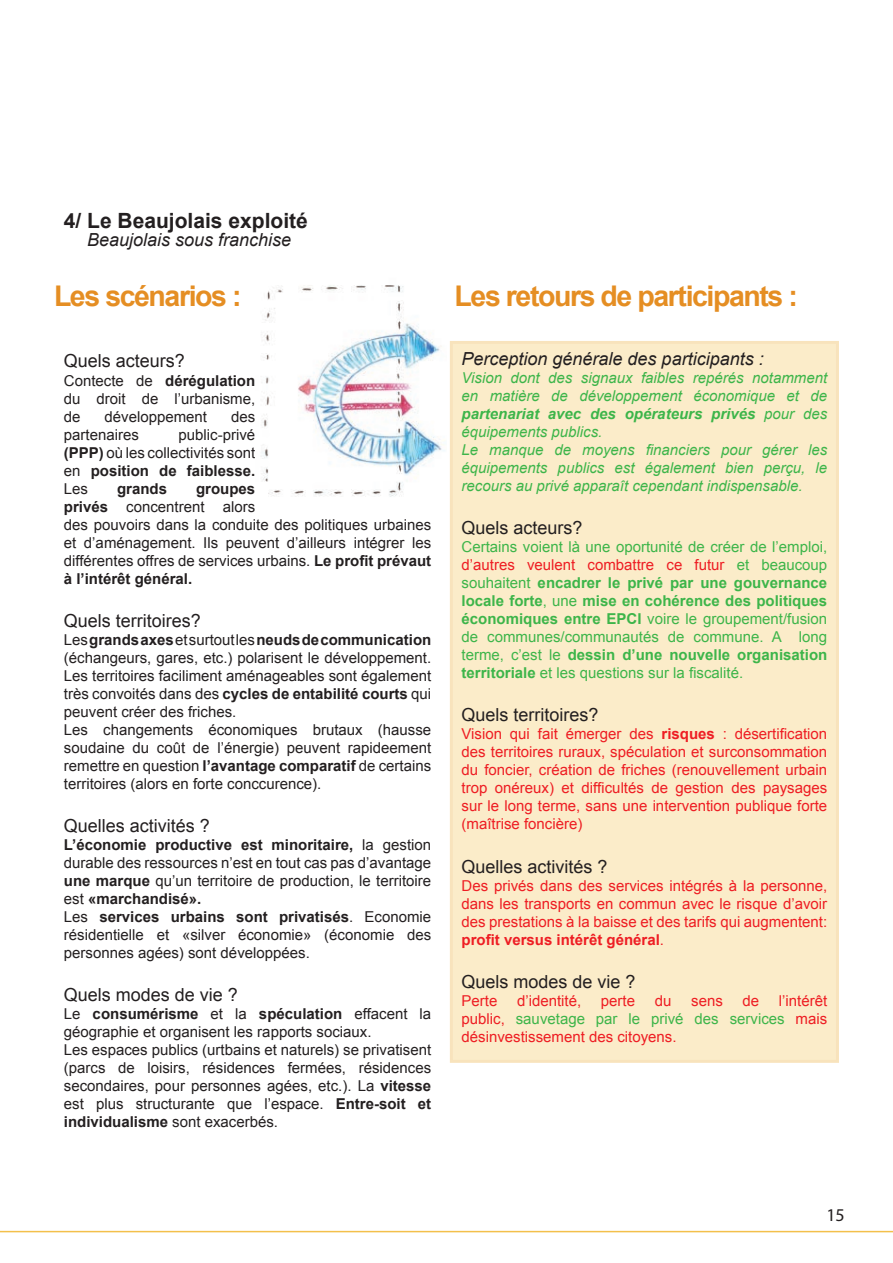
<style>
.page{position:relative;width:893px;height:1263px;background:#fff}
.page>*{position:absolute;margin:0;border:0;box-sizing:border-box;transform-origin:0 0}
.t1{font:700 28.5px "Arial";letter-spacing:-.05em;color:#e58e23}
.t2{font:700 21px "Arial";color:#231f20}
.t3{font:18px "Arial";color:#231f20}
.t4{font:italic 18px "Arial";color:#231f20}
.t5{font:18px "Myriad Pro";color:#231f20}
.t6{font:15px/18px "Arial";color:#231f20}
.t7{font:15px/18px "Arial";color:#ee1d23;text-align:justify}
.t8{font:15px/18px "Arial";color:#3db54a;text-align:justify}
.t9{font:italic 15px/18px "Arial";color:#3db54a}
.t10{font:700 15px "Arial";color:#231f20}
.s1{font-weight:700}
.s2{color:#ee1d23}
.s3{color:#3db54a}
</style>
<div class="page">
<div style="left:450px;top:341px;width:389px;height:722px;background:#fbecc9"></div>
<img style="left:261px;top:285px;width:184px;height:212px">
<hr style="left:0;top:1231px;width:893px;height:1px;background:#f3c04b">
<h2 class="t2" style="left:64px;top:205px;width:245px">4/ Le Beaujolais exploité</h2>
<p class="t4" style="left:87px;top:228px;width:206px">Beaujolais sous franchise</p>
<h1 class="t1" style="left:54px;top:276px;width:189px">Les scénarios :</h1>
<h1 class="t1" style="left:455px;top:276px;width:345px">Les retours de participants :</h1>
<p class="t3" style="left:64px;top:349px;width:123px">Quels acteurs?</p>
<p class="t6" style="left:64px;top:371px;width:193px;text-align:justify">Contecte de <span class="s1">dérégulation </span>du droit de l’urbanisme, de</p>
<p class="t6" style="left:105px;top:407px;width:104px">développement</p>
<p class="t6" style="left:231px;top:407px;width:26px">des</p>
<p class="t6" style="left:64px;top:425px;width:77px">partenaires</p>
<p class="t6" style="left:64px;top:425px;width:193px;text-align:justify;text-indent:115px">public-privé <span class="s1">(PPP)</span> où les collectivités sont en <span class="s1">position de faiblesse.<br></span>Les</p>
<p class="t10" style="left:117px;top:478px;width:52px">grands</p>
<p class="t6" style="left:64px;top:479px;width:369px;text-indent:132px"><span class="s1">groupes<br>privés</span> concentrent alors<br>des pouvoirs dans la conduite des politiques urbaines et d’aménagement. Ils peuvent d’ailleurs intégrer les différentes offres de services urbains. <span class="s1">Le profit prévaut à l’intérêt général.</span></p>
<p class="t3" style="left:64px;top:608px;width:139px">Quels territoires?</p>
<p class="t6" style="left:64px;top:630px;width:369px">Les <span class="s1">grands axes</span> et surtout les <span class="s1">neuds de communication </span>(échangeurs, gares, etc.) polarisent le développement.<br>Les territoires faciliment aménageables sont également très convoités dans des <span class="s1">cycles de entabilité courts</span> qui peuvent créer des friches.<br>Les changements économiques brutaux (hausse soudaine du coût de l’énergie) peuvent rapideement remettre en question <span class="s1">l’avantage comparatif</span> de certains territoires (alors en forte conccurence).</p>
<p class="t3" style="left:64px;top:813px;width:148px">Quelles activités ?</p>
<p class="t6" style="left:64px;top:835px;width:369px"><span class="s1">L’économie productive est minoritaire,</span> la gestion durable des ressources n’est en tout cas pas d’avantage <span class="s1">une marque</span> qu’un territoire de production, le territoire est <span class="s1">«marchandisé».<br></span>Les <span class="s1">services urbains sont privatisés</span>. Economie résidentielle et «silver économie» (économie des personnes agées) sont développées.</p>
<p class="t3" style="left:64px;top:982px;width:176px">Quels modes de vie ?</p>
<p class="t6" style="left:64px;top:1005px;width:369px">Le <span class="s1">consumérisme</span> et la <span class="s1">spéculation</span> effacent la géographie et organisent les rapports sociaux.<br>Les espaces publics (urtbains et naturels) se privatisent (parcs de loisirs, résidences fermées, résidences secondaires, pour personnes agées, etc.). La <span class="s1">vitesse </span>est plus structurante que l’espace. <span class="s1">Entre-soit et individualisme</span> sont exacerbés.</p>
<p class="t4" style="left:461px;top:347px;width:304px">Perception générale des participants :</p>
<p class="t9" style="left:461px;top:369px;width:367px">Vision dont des signaux faibles repérés notamment en matière de développement économique et de <span class="s1">partenariat avec des opérateurs privés</span> pour des équipements publics.<br>Le manque de moyens financiers pour gérer les équipements publics est également bien perçu, le recours au privé apparaît cependant indispensable.</p>
<p class="t3" style="left:461px;top:515px;width:123px">Quels acteurs?</p>
<p class="t8" style="left:461px;top:538px;width:367px">Certains voient là une oportunité de créer de l’emploi, <span class="s2">d’autres veulent combattre ce futur</span> et beaucoup souhaitent <span class="s1">encadrer le privé par une gouvernance locale forte</span>, une <span class="s1">mise en cohérence des politiques économiques entre EPCI</span> voire le groupement/fusion de communes/communautés de commune. A long terme, c’est le <span class="s1">dessin d’une nouvelle organisation territoriale</span> et les questions sur la fiscalité.</p>
<p class="t3" style="left:461px;top:702px;width:139px">Quels territoires?</p>
<p class="t7" style="left:461px;top:725px;width:367px">Vision qui fait émerger des <span class="s1">risques</span> : désertification des territoires ruraux, spéculation et surconsommation du foncier, création de friches (renouvellement urbain trop onéreux) et difficultés de gestion des paysages sur le long terme, sans une intervention publique forte (maîtrise foncière)</p>
<p class="t3" style="left:461px;top:854px;width:148px">Quelles activités ?</p>
<p class="t7" style="left:461px;top:876px;width:367px">Des privés dans des services intégrés à la personne, dans les transports en commun avec le risque d’avoir des prestations à la baisse et des tarifs qui augmentent: <span class="s1">profit versus intérêt général</span>.</p>
<p class="t3" style="left:461px;top:969px;width:176px">Quels modes de vie ?</p>
<p class="t7" style="left:461px;top:991px;width:37px">Perte</p>
<p class="t7" style="left:517px;top:991px;width:66px">d’identité,</p>
<p class="t7" style="left:601px;top:991px;width:36px">perte</p>
<p class="t7" style="left:655px;top:991px;width:18px">du</p>
<p class="t7" style="left:691px;top:991px;width:33px">sens</p>
<p class="t7" style="left:742px;top:991px;width:18px">de</p>
<p class="t7" style="left:461px;top:991px;width:367px;text-indent:317px">l’intérêt public, <span class="s3">sauvetage par le privé des services</span> mais désinvestissement des citoyens.</p>
<p class="t5" style="left:826px;top:1204px;width:20px">15</p>
</div>
